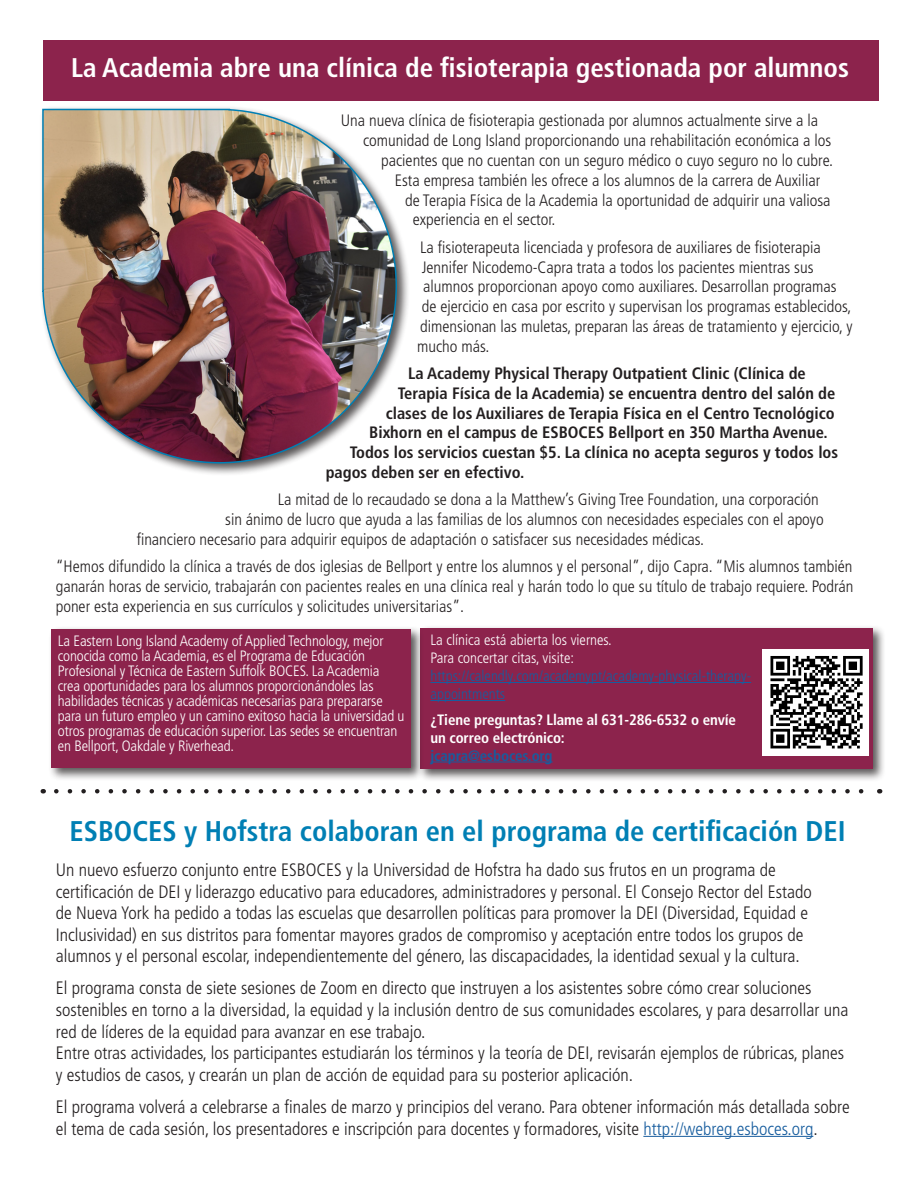
<style>
.page{position:relative;width:918px;height:1188px;background:#fff}
.page>*{position:absolute;margin:0;border:0;box-sizing:border-box;transform-origin:0 0}
.t1{font:700 condensed 28.5px "Frutiger LT Std";color:#007fb4}
.t2{font:700 condensed 27px "Frutiger LT Std";color:#fff}
.t3{font:300 condensed 18px/21.6px "Frutiger LT Std";color:#231f20}
.t4{font:300 condensed 16.5px/19.8px "Frutiger LT Std";color:#231f20;text-align:justify}
.t5{font:700 condensed 16.5px "Frutiger LT Std";color:#231f20}
.t6{font:300 condensed 15px/15px "Frutiger LT Std";letter-spacing:-.01em;color:#fff}
.t7{font:300 condensed 15px/18px "Frutiger LT Std";color:#175d9e}
.t8{font:700 condensed 15px/18px "Frutiger LT Std";letter-spacing:-.01em;color:#fff}
.t9{font:700 condensed 15px "Frutiger LT Std";letter-spacing:-.01em;color:#175d9e}
.s1{color:#175d9e}
</style>
<div class="page">
<div style="left:43px;top:40px;width:835px;height:61px;background:#8c234c"></div>
<hr style="left:643px;top:1136px;width:170px;height:1px;background:#175d9e">
<div style="left:39px;top:105px;width:371px;height:371px;background:#231f20;opacity:.75"></div>
<img style="left:41px;top:108px;width:357px;height:356px">
<div style="left:417px;top:625px;width:469px;height:157px;background:#231f20;opacity:.75"></div>
<div style="left:420px;top:629px;width:453px;height:140px;background:#8c234c"></div>
<div style="left:48px;top:625px;width:376px;height:156px;background:#231f20;opacity:.75"></div>
<div style="left:51px;top:629px;width:360px;height:139px;background:#8c234c"></div>
<img style="left:762px;top:649px;width:107px;height:107px">
<hr style="left:430px;top:682px;width:321px;height:1px;background:#175d9e">
<hr style="left:430px;top:700px;width:75px;height:1px;background:#175d9e">
<hr style="left:430px;top:762px;width:123px;height:1px;background:#175d9e">
<svg style="left:56px;top:789px;width:808px;height:5px"></svg>
<p class="t2" style="left:71px;top:51px;width:779px">La Academia abre una clínica de fisioterapia gestionada por alumnos</p>
<p class="t4" style="left:341px;top:111px;width:479px">Una nueva clínica de fisioterapia gestionada por alumnos actualmente sirve a la</p>
<p class="t4" style="left:363px;top:131px;width:470px">comunidad de Long Island proporcionando una rehabilitación económica a los</p>
<p class="t4" style="left:381px;top:151px;width:453px">pacientes que no cuentan con un seguro médico o cuyo seguro no lo cubre.</p>
<p class="t4" style="left:395px;top:170px;width:427px">Esta empresa también les ofrece a los alumnos de la carrera de Auxiliar</p>
<p class="t4" style="left:405px;top:190px;width:427px">de Terapia Física de la Academia la oportunidad de adquirir una valiosa</p>
<p class="t4" style="left:413px;top:210px;width:144px">experiencia en el sector.</p>
<p class="t4" style="left:420px;top:237px;width:402px">La fisioterapeuta licenciada y profesora de auxiliares de fisioterapia</p>
<p class="t4" style="left:422px;top:257px;width:393px">Jennifer Nicodemo-Capra trata a todos los pacientes mientras sus</p>
<p class="t4" style="left:423px;top:277px;width:415px">alumnos proporcionan apoyo como auxiliares. Desarrollan programas</p>
<p class="t4" style="left:422px;top:297px;width:431px">de ejercicio en casa por escrito y supervisan los programas establecidos,</p>
<p class="t4" style="left:420px;top:317px;width:434px">dimensionan las muletas, preparan las áreas de tratamiento y ejercicio, y</p>
<p class="t4" style="left:417px;top:336px;width:74px">mucho más.</p>
<p class="t5" style="left:408px;top:363px;width:399px">La Academy Physical Therapy Outpatient Clinic (Clínica de</p>
<p class="t5" style="left:398px;top:383px;width:439px">Terapia Física de la Academia) se encuentra dentro del salón de</p>
<p class="t5" style="left:386px;top:403px;width:450px">clases de los Auxiliares de Terapia Física en el Centro Tecnológico</p>
<p class="t5" style="left:369px;top:423px;width:460px">Bixhorn en el campus de ESBOCES Bellport en 350 Martha Avenue.</p>
<p class="t5" style="left:350px;top:443px;width:490px">Todos los servicios cuestan $5. La clínica no acepta seguros y todos los</p>
<p class="t5" style="left:326px;top:462px;width:200px">pagos deben ser en efectivo.</p>
<p class="t4" style="left:278px;top:490px;width:543px">La mitad de lo recaudado se dona a la Matthew’s Giving Tree Foundation, una corporación</p>
<p class="t4" style="left:225px;top:510px;width:600px">sin ánimo de lucro que ayuda a las familias de los alumnos con necesidades especiales con el apoyo</p>
<p class="t4" style="left:137px;top:530px;width:569px">financiero necesario para adquirir equipos de adaptación o satisfacer sus necesidades médicas.</p>
<p class="t4" style="left:56px;top:557px;width:799px">“Hemos difundido la clínica a través de dos iglesias de Bellport y entre los alumnos y el personal”, dijo Capra. “Mis alumnos también ganarán horas de servicio, trabajarán con pacientes reales en una clínica real y harán todo lo que su título de trabajo requiere. Podrán poner esta experiencia en sus currículos y solicitudes universitarias”.</p>
<p class="t6" style="left:58px;top:633px;width:348px">La Eastern Long Island Academy of Applied Technology, mejor conocida como la Academia, es el Programa de Educación Profesional y Técnica de Eastern Suffolk BOCES. La Academia crea oportunidades para los alumnos proporcionándoles las habilidades técnicas y académicas necesarias para prepararse para un futuro empleo y un camino exitoso hacia la universidad u otros programas de educación superior. Las sedes se encuentran en Bellport, Oakdale y Riverhead.</p>
<p class="t6" style="left:430px;top:633px;width:183px">La clínica está abierta los viernes.</p>
<p class="t6" style="left:430px;top:651px;width:145px">Para concertar citas, visite:</p>
<p class="t7" style="left:430px;top:667px;width:322px">https://calendly.com/academypt/academy-physical-therapy&shy;appointments</p>
<p class="t8" style="left:430px;top:710px;width:307px">¿Tiene preguntas? Llame al 631-286-6532 o envíe un correo electrónico:</p>
<p class="t9" style="left:430px;top:746px;width:124px">jcapra@esboces.org</p>
<p class="t1" style="left:70px;top:814px;width:778px">ESBOCES y Hofstra colaboran en el programa de certificación DEI</p>
<p class="t3" style="left:56px;top:859px;width:758px">Un nuevo esfuerzo conjunto entre ESBOCES y la Universidad de Hofstra ha dado sus frutos en un programa de certificación de DEI y liderazgo educativo para educadores, administradores y personal. El Consejo Rector del Estado de Nueva York ha pedido a todas las escuelas que desarrollen políticas para promover la DEI (Diversidad, Equidad e Inclusividad) en sus distritos para fomentar mayores grados de compromiso y aceptación entre todos los grupos de alumnos y el personal escolar, independientemente del género, las discapacidades, la identidad sexual y la cultura.</p>
<p class="t3" style="left:56px;top:978px;width:794px">El programa consta de siete sesiones de Zoom en directo que instruyen a los asistentes sobre cómo crear soluciones sostenibles en torno a la diversidad, la equidad y la inclusión dentro de sus comunidades escolares, y para desarrollar una red de líderes de la equidad para avanzar en ese trabajo.</p>
<p class="t3" style="left:56px;top:1043px;width:790px">Entre otras actividades, los participantes estudiarán los términos y la teoría de DEI, revisarán ejemplos de rúbricas, planes y estudios de casos, y crearán un plan de acción de equidad para su posterior aplicación.</p>
<p class="t3" style="left:56px;top:1096px;width:796px">El programa volverá a celebrarse a finales de marzo y principios del verano. Para obtener información más detallada sobre el tema de cada sesión, los presentadores e inscripción para docentes y formadores, visite <span class="s1">http://webreg.esboces.org</span>.</p>
</div>
